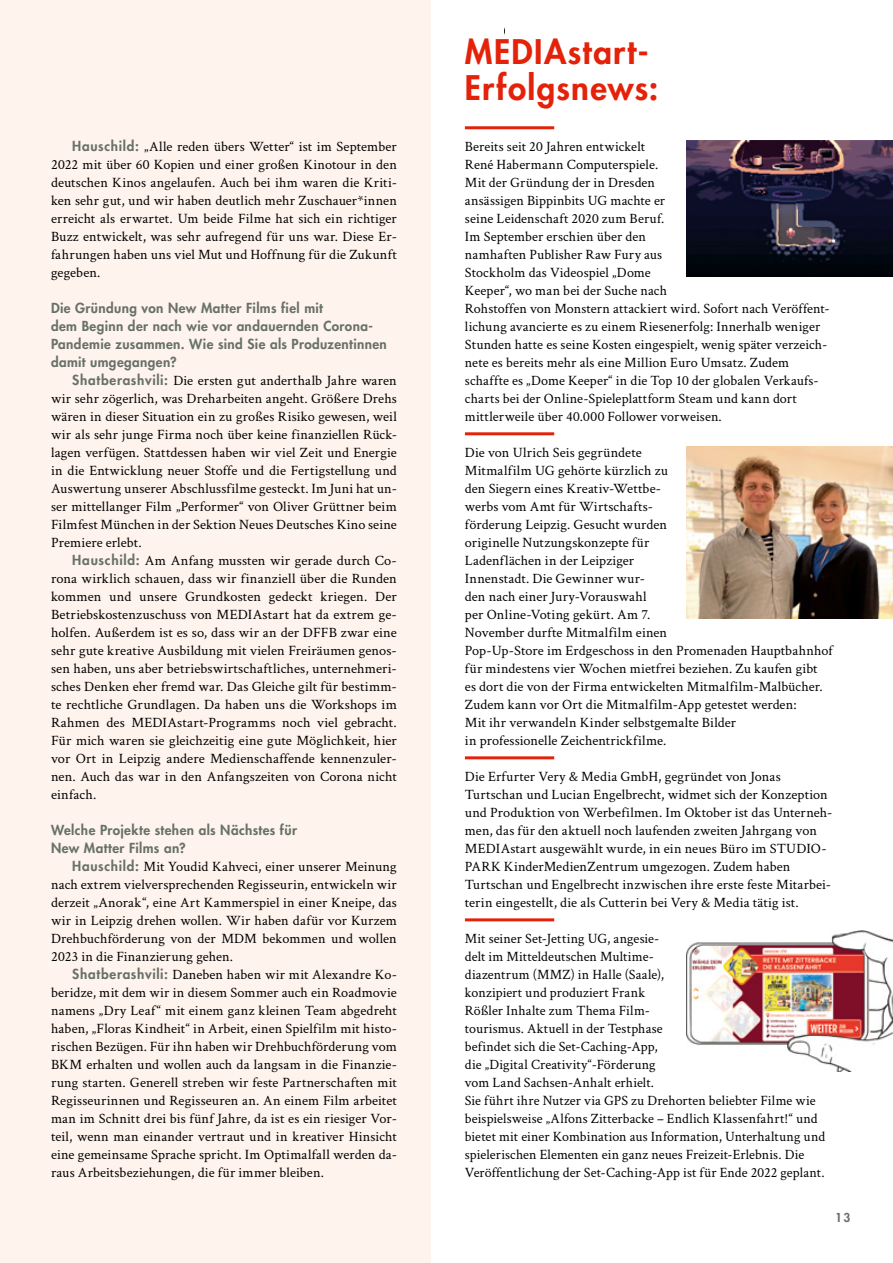
<style>
.page{position:relative;width:893px;height:1263px;background:#fff}
.page>*{position:absolute;margin:0;border:0;box-sizing:border-box;transform-origin:0 0}
._3_Head_groß{font:800 33px/36px "Futura Std";letter-spacing:.045em;color:#e4220a}
.Text_mit_Einzug{font:14.25px/18px "Crimson Text";letter-spacing:.005em;color:#000;text-align:justify}
.Absatzformat_1{font:14.25px/18px "Crimson Text";letter-spacing:.005em;color:#000}
.Interview_Frage{font:800 13.5px/18px "Futura Std";letter-spacing:.03em;color:#677168}
.t1{font:800 12px "Futura Std";color:#677168}
.s1{font-family:"Futura Std";font-weight:800;font-size:13.5px;color:#677168}
</style>
<div class="page">
<div style="left:0;top:0;width:431px;height:1263px;background:#fef3ed"></div>
<hr style="left:465px;top:126px;width:89px;height:3px;background:#e4220a">
<hr style="left:465px;top:432px;width:89px;height:3px;background:#e4220a">
<hr style="left:465px;top:756px;width:89px;height:3px;background:#e4220a">
<hr style="left:465px;top:918px;width:89px;height:3px;background:#e4220a">
<img style="left:686px;top:140px;width:207px;height:137px">
<img style="left:686px;top:446px;width:207px;height:173px">
<img style="left:686px;top:930px;width:207px;height:141px">
<p class="Text_mit_Einzug" style="left:51px;top:136px;width:347px;text-indent:21px"><span class="s1">Hauschild:</span> „Alle reden übers Wetter“ ist im September 2022 mit über 60 Kopien und einer großen Kinotour in den deutschen Kinos angelaufen. Auch bei ihm waren die Kriti&shy;ken sehr gut, und wir haben deutlich mehr Zuschauer*innen erreicht als erwartet. Um beide Filme hat sich ein richtiger Buzz entwickelt, was sehr aufregend für uns war. Diese Er&shy;fahrungen haben uns viel Mut und Hoffnung für die Zukunft gegeben.</p>
<p class="Interview_Frage" style="left:51px;top:299px;width:337px">Die Gründung von New Matter Films fiel mit<br>dem Beginn der nach wie vor andauernden Corona-Pandemie zusammen. Wie sind Sie als Produzentinnen damit umgegangen?</p>
<p class="Text_mit_Einzug" style="left:51px;top:370px;width:347px;text-indent:21px"><span class="s1">Shatberashvili:</span> Die ersten gut anderthalb Jahre waren wir sehr zögerlich, was Dreharbeiten angeht. Größere Drehs wären in dieser Situation ein zu großes Risiko gewesen, weil wir als sehr junge Firma noch über keine finanziellen Rück&shy;lagen verfügen. Stattdessen haben wir viel Zeit und Energie in die Entwicklung neuer Stoffe und die Fertigstellung und Auswertung unserer Abschlussfilme gesteckt. Im Juni hat un&shy;ser mittellanger Film „Performer“ von Oliver Grüttner beim Filmfest München in der Sektion Neues Deutsches Kino seine Premiere erlebt.</p>
<p class="Text_mit_Einzug" style="left:51px;top:550px;width:347px;text-indent:21px"><span class="s1">Hauschild:</span> Am Anfang mussten wir gerade durch Co&shy;rona wirklich schauen, dass wir finanziell über die Runden kommen und unsere Grundkosten gedeckt kriegen. Der Betriebskostenzuschuss von MEDIAstart hat da extrem ge&shy;holfen. Außerdem ist es so, dass wir an der DFFB zwar eine sehr gute kreative Ausbildung mit vielen Freiräumen genos&shy;sen haben, uns aber betriebswirtschaftliches, unternehmeri&shy;sches Denken eher fremd war. Das Gleiche gilt für bestimm&shy;te rechtliche Grundlagen. Da haben uns die Workshops im Rahmen des MEDIAstart-Programms noch viel gebracht.<br>Für mich waren sie gleichzeitig eine gute Möglichkeit, hier vor Ort in Leipzig andere Medienschaffende kennenzuler&shy;nen. Auch das war in den Anfangszeiten von Corona nicht einfach.</p>
<p class="Interview_Frage" style="left:51px;top:821px;width:247px">Welche Projekte stehen als Nächstes für<br>New Matter Films an?</p>
<p class="Text_mit_Einzug" style="left:51px;top:856px;width:347px;text-indent:21px"><span class="s1">Hauschild:</span> Mit Youdid Kahveci, einer unserer Meinung nach extrem vielversprechenden Regisseurin, entwickeln wir derzeit „Anorak“, eine Art Kammerspiel in einer Kneipe, das wir in Leipzig drehen wollen. Wir haben dafür vor Kurzem Drehbuchförderung von der MDM bekommen und wollen 2023 in die Finanzierung gehen.</p>
<p class="Text_mit_Einzug" style="left:51px;top:964px;width:347px;text-indent:21px"><span class="s1">Shatberashvili:</span> Daneben haben wir mit Alexandre Ko&shy;beridze, mit dem wir in diesem Sommer auch ein Roadmovie namens „Dry Leaf“ mit einem ganz kleinen Team abgedreht haben, „Floras Kindheit“ in Arbeit, einen Spielfilm mit histo&shy;rischen Bezügen. Für ihn haben wir Drehbuchförderung vom BKM erhalten und wollen auch da langsam in die Finanzie&shy;rung starten. Generell streben wir feste Partnerschaften mit Regisseurinnen und Regisseuren an. An einem Film arbeitet man im Schnitt drei bis fünf Jahre, da ist es ein riesiger Vor&shy;teil, wenn man einander vertraut und in kreativer Hinsicht eine gemeinsame Sprache spricht. Im Optimalfall werden da&shy;raus Arbeitsbeziehungen, die für immer bleiben.</p>
<p class="_3_Head_groß" style="left:465px;top:34px;width:195px">MEDIAstart-<br>Erfolgsnews:</p>
<p class="Absatzformat_1" style="left:465px;top:136px;width:366px">Bereits seit 20 Jahren entwickelt<br>René Habermann Computerspiele.<br>Mit der Gründung der in Dresden<br>ansässigen Bippinbits UG machte er<br>seine Leidenschaft 2020 zum Beruf.<br>Im September erschien über den<br>namhaften Publisher Raw Fury aus<br>Stockholm das Videospiel „Dome<br>Keeper“, wo man bei der Suche nach<br>Rohstoffen von Monstern attackiert wird. Sofort nach Veröffent&shy;lichung avancierte es zu einem Riesenerfolg: Innerhalb weniger Stunden hatte es seine Kosten eingespielt, wenig später verzeich&shy;nete es bereits mehr als eine Million Euro Umsatz. Zudem schaffte es „Dome Keeper“ in die Top 10 der globalen Verkaufs&shy;charts bei der Online-Spieleplattform Steam und kann dort mittlerweile über 40.000 Follower vorweisen.</p>
<p class="Absatzformat_1" style="left:465px;top:442px;width:369px">Die von Ulrich Seis gegründete<br>Mitmalfilm UG gehörte kürzlich zu<br>den Siegern eines Kreativ-Wettbe-<br>werbs vom Amt für Wirtschafts-<br>förderung Leipzig. Gesucht wurden<br>originelle Nutzungskonzepte für<br>Ladenflächen in der Leipziger<br>Innenstadt. Die Gewinner wur-<br>den nach einer Jury-Vorauswahl<br>per Online-Voting gekürt. Am 7.<br>November durfte Mitmalfilm einen<br>Pop-Up-Store im Erdgeschoss in den Promenaden Hauptbahnhof für mindestens vier Wochen mietfrei beziehen. Zu kaufen gibt<br>es dort die von der Firma entwickelten Mitmalfilm-Malbücher.<br>Zudem kann vor Ort die Mitmalfilm-App getestet werden:<br>Mit ihr verwandeln Kinder selbstgemalte Bilder<br>in professionelle Zeichentrickfilme.</p>
<p class="Absatzformat_1" style="left:465px;top:766px;width:369px">Die Erfurter Very &amp; Media GmbH, gegründet von Jonas Turtschan und Lucian Engelbrecht, widmet sich der Konzeption und Produktion von Werbefilmen. Im Oktober ist das Unterneh&shy;men, das für den aktuell noch laufenden zweiten Jahrgang von MEDIAstart ausgewählt wurde, in ein neues Büro im STUDIO-PARK KinderMedienZentrum umgezogen. Zudem haben Turtschan und Engelbrecht inzwischen ihre erste feste Mitarbei&shy;terin eingestellt, die als Cutterin bei Very &amp; Media tätig ist.</p>
<p class="Absatzformat_1" style="left:465px;top:928px;width:362px">Mit seiner Set-Jetting UG, angesie-<br>delt im Mitteldeutschen Multime-<br>diazentrum (MMZ) in Halle (Saale),<br>konzipiert und produziert Frank<br>Rößler Inhalte zum Thema Film-<br>tourismus. Aktuell in der Testphase<br>befindet sich die Set-Caching-App,<br>die „Digital Creativity“-Förderung<br>vom Land Sachsen-Anhalt erhielt.<br>Sie führt ihre Nutzer via GPS zu Drehorten beliebter Filme wie beispielsweise „Alfons Zitterbacke – Endlich Klassenfahrt!“ und bietet mit einer Kombination aus Information, Unterhaltung und spielerischen Elementen ein ganz neues Freizeit-Erlebnis. Die Veröffentlichung der Set-Caching-App ist für Ende 2022 geplant.</p>
<p class="t1" style="left:835px;top:1210px;width:17px">13</p>
</div>
